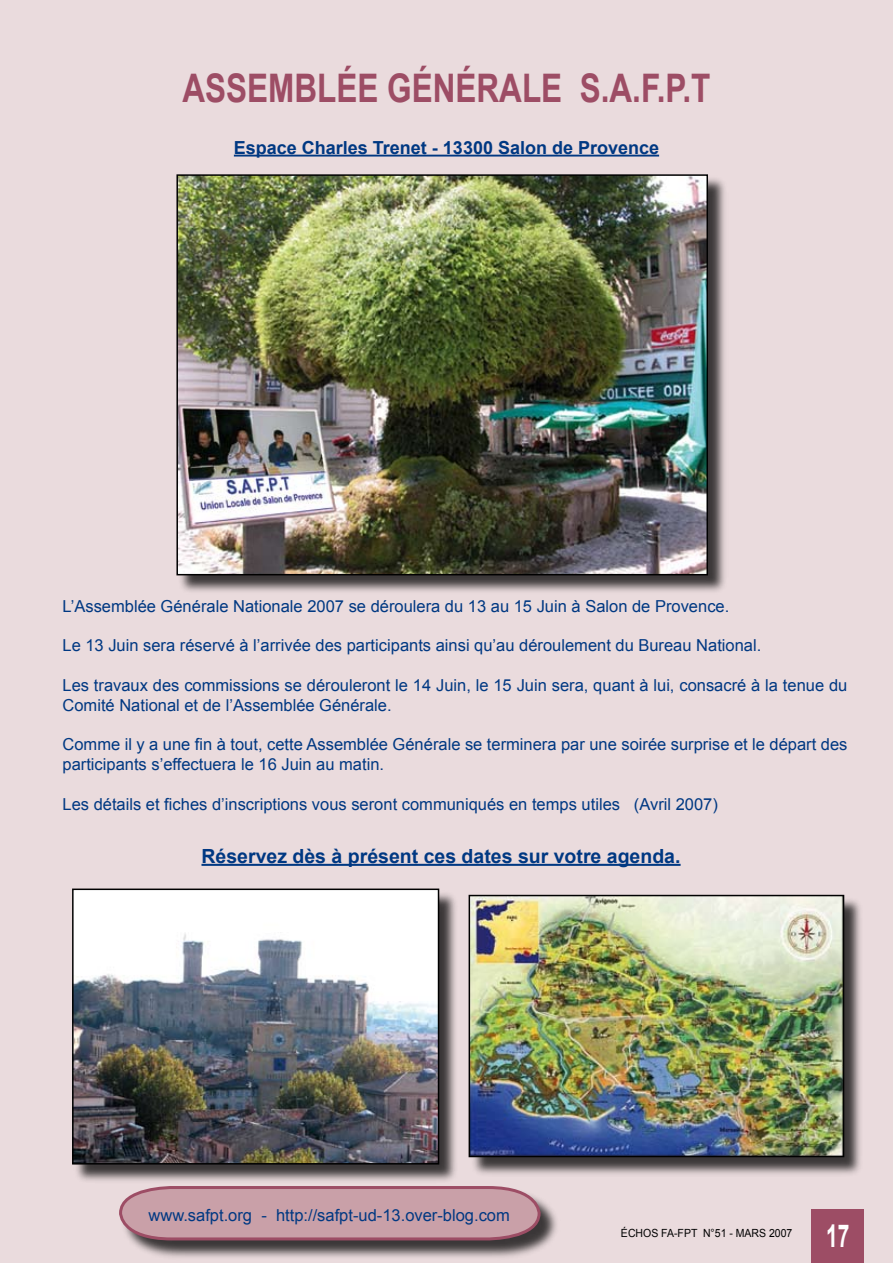
<style>
.page{position:relative;width:893px;height:1263px;background:#eadbdd}
.page>*{position:absolute;margin:0;border:0;box-sizing:border-box;transform-origin:0 0}
.t1{font:700 39.3px "Arial";color:#9d4d65;scale:.8 1}
.t2{font:700 31.5px "Arial";color:#fff;scale:.67 1}
.t3{font:700 19.5px "Arial";color:#003882}
.t4{font:700 18px "Arial";color:#003882}
.t5{font:16.5px/19.8px "Arial";color:#003882}
.t6{font:11.25px "Arial";color:#000;scale:.93 1}
</style>
<div class="page">
<div style="left:812px;top:1209px;width:52px;height:54px;background:#9d4d65"></div>
<hr style="left:234px;top:155px;width:425px;height:2px;background:#003882">
<div style="left:74px;top:890px;width:386px;height:294px;background:#000;opacity:.75"></div>
<img style="left:75px;top:891px;width:361px;height:270px">
<div style="left:72px;top:888px;width:367px;height:276px;border:2px solid #000"></div>
<div style="left:470px;top:896px;width:395px;height:281px;background:#000;opacity:.75"></div>
<img style="left:472px;top:898px;width:369px;height:256px">
<div style="left:469px;top:895px;width:375px;height:262px;border:2px solid #000"></div>
<div style="left:178px;top:176px;width:550px;height:419px;background:#000;opacity:.75"></div>
<img style="left:179px;top:177px;width:526px;height:395px">
<div style="left:176px;top:174px;width:532px;height:401px;border:2px solid #000"></div>
<div style="left:121px;top:1186px;width:440px;height:75px;background:#000;opacity:.75"></div>
<svg style="left:119px;top:1186px;width:423px;height:56px;background:#bf949d"></svg>
<hr style="left:201px;top:864px;width:480px;height:2px;background:#003882">
<h1 class="t1" style="left:182px;top:63px;width:662px">ASSEMBLÉE GÉNÉRALE S.A.F.P.T</h1>
<p class="t4" style="left:234px;top:135px;width:427px">Espace Charles Trenet - 13300 Salon de Provence</p>
<p class="t5" style="left:63px;top:596px;width:668px">L’Assemblée Générale Nationale 2007 se déroulera du 13 au 15 Juin à Salon de Provence.</p>
<p class="t5" style="left:63px;top:636px;width:700px">Le 13 Juin sera réservé à l’arrivée des participants ainsi qu’au déroulement du Bureau National.</p>
<p class="t5" style="left:63px;top:675px;width:786px">Les travaux des commissions se dérouleront le 14 Juin, le 15 Juin sera, quant à lui, consacré à la tenue du<br>Comité National et de l’Assemblée Générale.</p>
<p class="t5" style="left:63px;top:735px;width:786px">Comme il y a une fin à tout, cette Assemblée Générale se terminera par une soirée surprise et le départ des participants s’effectuera le 16 Juin au matin.</p>
<p class="t5" style="left:63px;top:794px;width:657px">Les détails et fiches d’inscriptions vous seront communiqués en temps utiles (Avril 2007)</p>
<p class="t3" style="left:201px;top:843px;width:481px">Réservez dès à présent ces dates sur votre agenda.</p>
<p class="t5" style="left:149px;top:1205px;width:363px">www.safpt.org - http://safpt-ud-13.over-blog.com</p>
<p class="t6" style="left:621px;top:1226px;width:142px">éCHOS FA-FPT N°51 - Mars</p>
<p class="t6" style="left:769px;top:1226px;width:27px">2007</p>
<h2 class="t2" style="left:826px;top:1215px;width:36px">17</h2>
</div>
